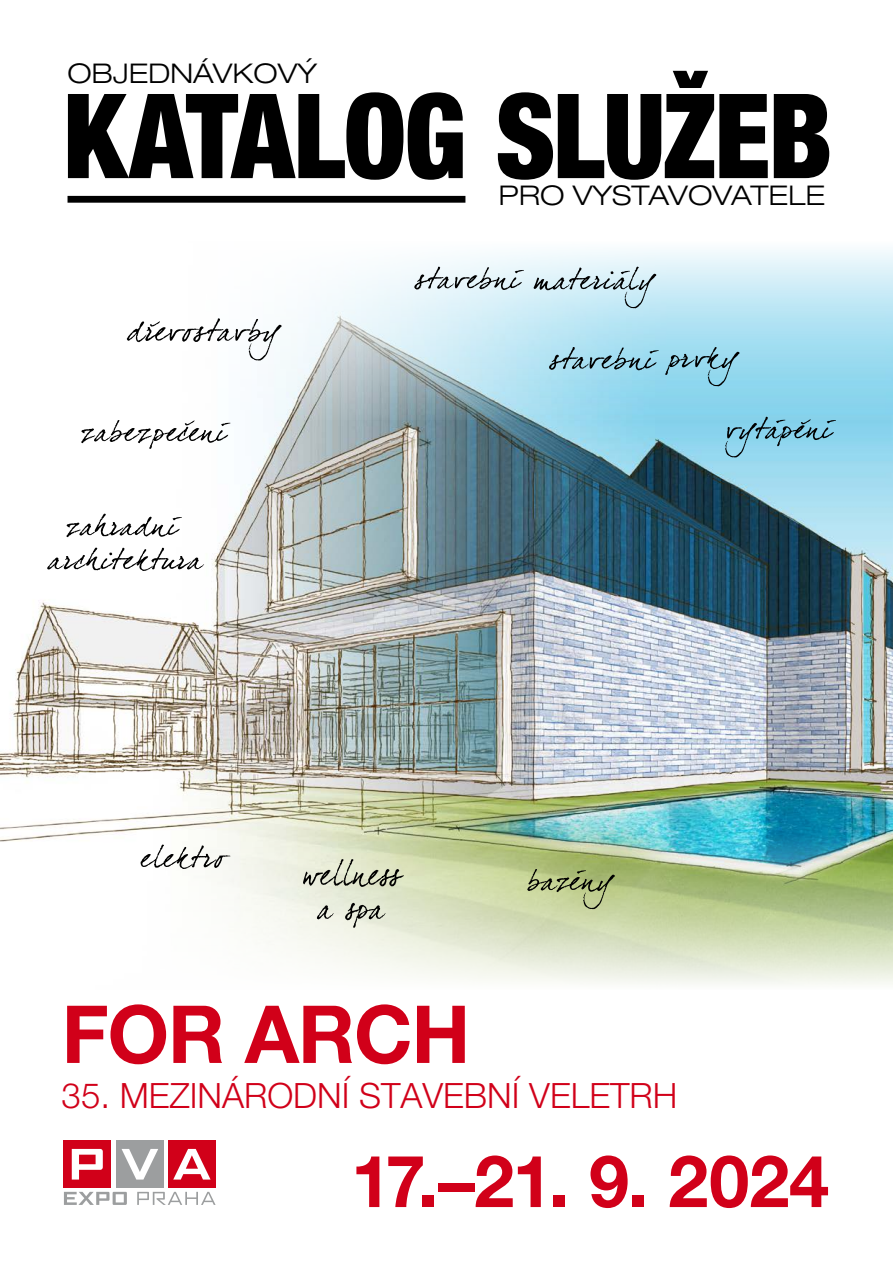
<style>
.page{position:relative;width:893px;height:1263px;background:#fff}
.page>*{position:absolute;margin:0;border:0;box-sizing:border-box;transform-origin:0 0}
.t1{font:900 condensed 117.75px "Helvetica Neue LT Pro";letter-spacing:-.02em;color:#000;scale:.95 1}
.t2{font:700 80.1px "Helvetica Neue LT Pro";letter-spacing:-.015em;color:#d10019}
.t3{font:700 72.15px "Helvetica Neue LT Pro";letter-spacing:-.005em;color:#d10019}
.t4{font:300 34.95px "Helvetica Neue LT Pro";color:#d10019}
.t5{font:300 expanded 27.15px "Helvetica Neue LT Pro";color:#000;scale:1.06 1}
.t6{font:300 expanded 27.15px "Helvetica Neue LT Pro";color:#000;scale:1.05 1}
</style>
<div class="page">
<div style="left:68px;top:196px;width:397px;height:7px;background:#000"></div>
<div style="left:64px;top:1141px;width:47px;height:47px;background:#d10019"></div>
<div style="left:116px;top:1141px;width:47px;height:47px;background:#9c9e9f"></div>
<div style="left:168px;top:1141px;width:47px;height:47px;background:#d10019"></div>
<svg style="left:72px;top:1149px;width:31px;height:30px"></svg>
<svg style="left:122px;top:1149px;width:36px;height:30px"></svg>
<svg style="left:173px;top:1149px;width:38px;height:30px"></svg>
<svg style="left:64px;top:1192px;width:152px;height:13px"></svg>
<img style="left:0;top:420px;width:893px;height:391px">
<img style="left:0;top:811px;width:893px;height:173px">
<svg style="left:126px;top:250px;width:767px;height:170px"></svg>
<svg style="left:725px;top:417px;width:111px;height:40px;background:#7abad0"></svg>
<svg style="left:66px;top:514px;width:116px;height:23px"></svg>
<svg style="left:47px;top:548px;width:157px;height:23px"></svg>
<svg style="left:414px;top:267px;width:110px;height:23px;background:#bec9cc"></svg>
<svg style="left:534px;top:267px;width:122px;height:41px;background:#bbd3db"></svg>
<svg style="left:127px;top:318px;width:155px;height:43px"></svg>
<svg style="left:317px;top:903px;width:69px;height:25px;background:#c4c7ba"></svg>
<svg style="left:303px;top:859px;width:101px;height:28px;background:#b9bda8"></svg>
<svg style="left:81px;top:420px;width:149px;height:29px"></svg>
<svg style="left:665px;top:347px;width:74px;height:39px;background:#83bed1"></svg>
<svg style="left:549px;top:347px;width:110px;height:23px;background:#86b5c4"></svg>
<svg style="left:141px;top:844px;width:89px;height:25px"></svg>
<svg style="left:527px;top:869px;width:88px;height:40px;background:#a6b27d"></svg>
<p class="t6" style="left:68px;top:57px;width:239px">OBJEDNÁVKOVÝ</p>
<h1 class="t1" style="left:64px;top:64px;width:811px">KATALOG SLUŽEB</h1>
<p class="t5" style="left:499px;top:179px;width:310px">PRO VYSTAVOVATELE</p>
<h2 class="t2" style="left:62px;top:985px;width:410px">FOR ARCH</h2>
<p class="t4" style="left:62px;top:1074px;width:617px">35. MEZINÁRODNÍ STAVEBNÍ VELETRH</p>
<h3 class="t3" style="left:351px;top:1137px;width:480px">17.–21. 9. 2024</h3>
</div>
